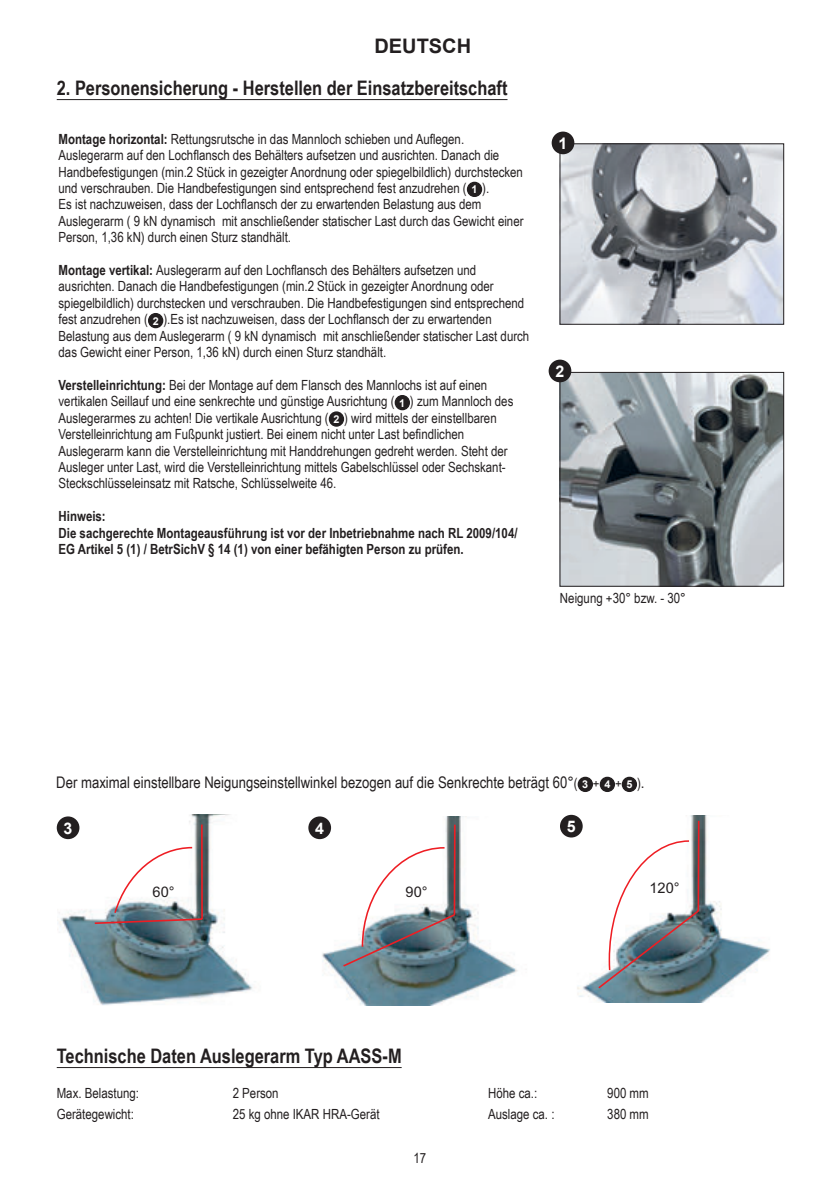
<style>
.page{position:relative;width:840px;height:1191px;background:#fff}
.page>*{position:absolute;margin:0;border:0;box-sizing:border-box;transform-origin:0 0}
.t1{font:700 20px "Arial Narrow";color:#231f20}
.t2{font:700 20px "Arial";color:#231f20}
.t3{font:16px "Arial Narrow";color:#231f20}
.t4{font:700 16px "Arial";color:#fff}
.t5{font:14.6px "Arial";color:#231f20}
.t6{font:14px/16.4px "Arial Narrow";color:#231f20}
.t7{font:700 14px/16.4px "Arial Narrow";color:#231f20}
.s1{font-weight:700}
.s2{font-family:"Arial";font-weight:700;font-size:10.8px;color:#fff}
.s3{font-size:14px}
</style>
<div class="page">
<img style="left:57px;top:814px;width:196px;height:191px">
<svg style="left:93px;top:823px;width:111px;height:102px"></svg>
<img style="left:561px;top:145px;width:220px;height:178px">
<div style="left:559px;top:143px;width:224px;height:182px;border:1px solid #231f20"></div>
<img style="left:561px;top:374px;width:220px;height:211px">
<div style="left:559px;top:372px;width:224px;height:215px;border:1px solid #231f20"></div>
<img style="left:311px;top:816px;width:207px;height:189px">
<hr style="left:453px;top:824px;width:2px;height:90px;background:#ee1d23">
<svg style="left:341px;top:846px;width:115px;height:122px"></svg>
<img style="left:562px;top:815px;width:208px;height:187px">
<svg style="left:596px;top:819px;width:104px;height:171px"></svg>
<hr style="left:57px;top:99px;width:450px;height:1px;background:#231f20">
<div style="left:578px;top:777px;width:14px;height:14px;background:#231f20;border-radius:50%"></div>
<div style="left:577px;top:776px;width:15px;height:16px;border:1px solid #231f20;border-radius:50%"></div>
<div style="left:600px;top:777px;width:14px;height:14px;background:#231f20;border-radius:50%"></div>
<div style="left:599px;top:776px;width:15px;height:16px;border:1px solid #231f20;border-radius:50%"></div>
<div style="left:622px;top:777px;width:14px;height:14px;background:#231f20;border-radius:50%"></div>
<div style="left:621px;top:776px;width:15px;height:16px;border:1px solid #231f20;border-radius:50%"></div>
<hr style="left:57px;top:1067px;width:344px;height:1px;background:#231f20">
<div style="left:467px;top:182px;width:14px;height:14px;background:#231f20;border-radius:50%"></div>
<div style="left:466px;top:182px;width:16px;height:15px;border:1px solid #231f20;border-radius:50%"></div>
<div style="left:149px;top:314px;width:13px;height:13px;background:#231f20;border-radius:50%"></div>
<div style="left:148px;top:313px;width:15px;height:15px;border:1px solid #231f20;border-radius:50%"></div>
<div style="left:395px;top:396px;width:14px;height:13px;background:#231f20;border-radius:50%"></div>
<div style="left:394px;top:395px;width:16px;height:15px;border:1px solid #231f20;border-radius:50%"></div>
<div style="left:329px;top:412px;width:14px;height:14px;background:#231f20;border-radius:50%"></div>
<div style="left:328px;top:411px;width:16px;height:16px;border:1px solid #231f20;border-radius:50%"></div>
<div style="left:552px;top:133px;width:21px;height:20px;background:#231f20;border-radius:50%"></div>
<div style="left:551px;top:132px;width:23px;height:22px;border:2px solid #231f20;border-radius:50%"></div>
<div style="left:549px;top:360px;width:21px;height:21px;background:#231f20;border-radius:50%"></div>
<div style="left:548px;top:359px;width:23px;height:23px;border:2px solid #231f20;border-radius:50%"></div>
<div style="left:58px;top:817px;width:20px;height:21px;background:#231f20;border-radius:50%"></div>
<div style="left:57px;top:816px;width:22px;height:23px;border:2px solid #231f20;border-radius:50%"></div>
<div style="left:309px;top:817px;width:21px;height:21px;background:#231f20;border-radius:50%"></div>
<div style="left:308px;top:816px;width:23px;height:23px;border:2px solid #231f20;border-radius:50%"></div>
<div style="left:560px;top:816px;width:21px;height:20px;background:#231f20;border-radius:50%"></div>
<div style="left:559px;top:815px;width:23px;height:22px;border:2px solid #231f20;border-radius:50%"></div>
<h1 class="t2" style="left:374px;top:32px;width:98px">DEUTSCH</h1>
<h1 class="t1" style="left:57px;top:72px;width:452px">2. Personensicherung - Herstellen der Einsatzbereitschaft</h1>
<p class="t6" style="left:58px;top:130px;width:466px"><span class="s1">Montage horizontal:</span> Rettungsrutsche in das Mannloch schieben und Auflegen.<br>Auslegerarm auf den Lochflansch des Behälters aufsetzen und ausrichten. Danach die Handbefestigungen (min.2 Stück in gezeigter Anordnung oder spiegelbildlich) durchstecken und verschrauben. Die Handbefestigungen sind entsprechend fest anzudrehen ( <span class="s2">1</span> ).<br>Es ist nachzuweisen, dass der Lochflansch der zu erwartenden Belastung aus dem Auslegerarm ( 9 kN dynamisch mit anschließender statischer Last durch das Gewicht einer Person, 1,36 kN) durch einen Sturz standhält.</p>
<p class="t6" style="left:58px;top:261px;width:472px"><span class="s1">Montage vertikal:</span> Auslegerarm auf den Lochflansch des Behälters aufsetzen und ausrichten. Danach die Handbefestigungen (min.2 Stück in gezeigter Anordnung oder spiegelbildlich) durchstecken und verschrauben. Die Handbefestigungen sind entsprechend fest anzudrehen ( <span class="s2">2</span> ).Es ist nachzuweisen, dass der Lochflansch der zu erwartenden Belastung aus dem Auslegerarm ( 9 kN dynamisch mit anschließender statischer Last durch das Gewicht einer Person, 1,36 kN) durch einen Sturz standhält.</p>
<p class="t6" style="left:58px;top:376px;width:456px"><span class="s1">Verstelleinrichtung:</span> Bei der Montage auf dem Flansch des Mannlochs ist auf einen vertikalen Seillauf und eine senkrechte und günstige Ausrichtung ( <span class="s2">1</span> ) zum Mannloch des Auslegerarmes zu achten! Die vertikale Ausrichtung ( <span class="s2">2</span> ) wird mittels der einstellbaren Verstelleinrichtung am Fußpunkt justiert. Bei einem nicht unter Last befindlichen Auslegerarm kann die Verstelleinrichtung mit Handdrehungen gedreht werden. Steht der Ausleger unter Last, wird die Verstelleinrichtung mittels Gabelschlüssel oder Sechskant-Steckschlüsseleinsatz mit Ratsche, Schlüsselweite 46.</p>
<p class="t7" style="left:58px;top:507px;width:460px">Hinweis:<br>Die sachgerechte Montageausführung ist vor der Inbetriebnahme nach RL 2009/104/<br>EG Artikel 5 (1) / BetrSichV § 14 (1) von einer befähigten Person zu prüfen.</p>
<p class="t4" style="left:558px;top:132px;width:10px">1</p>
<p class="t4" style="left:555px;top:360px;width:10px">2</p>
<p class="t6" style="left:559px;top:589px;width:127px">Neigung +30° bzw. - 30°</p>
<p class="t3" style="left:56px;top:770px;width:589px">Der maximal einstellbare Neigungseinstellwinkel bezogen auf die Senkrechte beträgt 60°<span class="s3">(</span> <span class="s2">3</span> <span class="s3">+</span> <span class="s2">4</span> <span class="s3">+</span> <span class="s2">5</span> <span class="s3">)</span>.</p>
<p class="t4" style="left:64px;top:816px;width:10px">3</p>
<p class="t4" style="left:315px;top:816px;width:10px">4</p>
<p class="t4" style="left:566px;top:815px;width:10px">5</p>
<p class="t5" style="left:381px;top:880px;width:59px">90°90°90°</p>
<p class="t5" style="left:649px;top:878px;width:32px">120°</p>
<h1 class="t1" style="left:57px;top:1040px;width:346px">Technische Daten Auslegerarm Typ AASS-M</h1>
<p class="t6" style="left:57px;top:1084px;width:84px">Max. Belastung:</p>
<p class="t6" style="left:232px;top:1084px;width:47px">2 Person</p>
<p class="t6" style="left:488px;top:1084px;width:51px">Höhe ca.:</p>
<p class="t6" style="left:607px;top:1084px;width:43px">900 mm</p>
<p class="t6" style="left:57px;top:1105px;width:79px">Gerätegewicht:</p>
<p class="t6" style="left:232px;top:1105px;width:148px">25 kg ohne IKAR HRA-Gerät</p>
<p class="t6" style="left:488px;top:1105px;width:68px">Auslage ca. :</p>
<p class="t6" style="left:607px;top:1105px;width:43px">380 mm</p>
<p class="t6" style="left:413px;top:1149px;width:14px">17</p>
</div>
